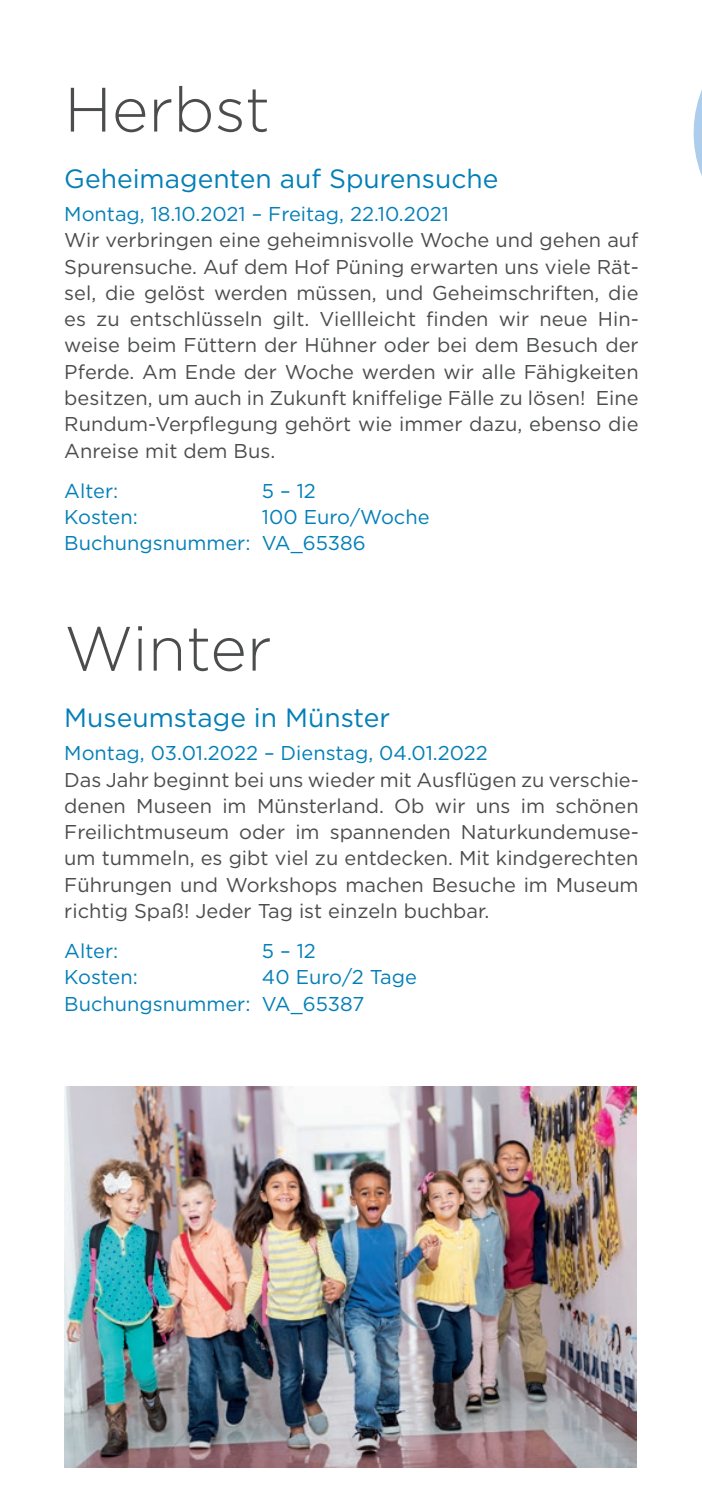
<style>
.page{position:relative;width:702px;height:1489px;background:#fff}
.page>*{position:absolute;margin:0;border:0;box-sizing:border-box;transform-origin:0 0}
.t1{font:300 62.5px "Gotham";color:#4b4c4d}
.t2{font:26.5px "Gotham";color:#037fb7}
.t3{font:20px/26.2px "Gotham";color:#4b4c4d;text-align:justify}
.t4{font:20px/26.2px "Gotham";color:#037fb7}
</style>
<div class="page">
<svg style="left:693px;top:89px;width:9px;height:87px"></svg>
<img style="left:64px;top:1086px;width:572px;height:381px">
<h1 class="t1" style="left:64px;top:71px;width:207px">Herbst</h1>
<h2 class="t2" style="left:64px;top:162px;width:435px">Geheimagenten auf Spurensuche</h2>
<p class="t4" style="left:64px;top:201px;width:386px">Montag, 18.10.2021 – Freitag, 22.10.2021</p>
<p class="t3" style="left:64px;top:227px;width:576px">Wir verbringen eine geheimnisvolle Woche und gehen auf Spurensuche. Auf dem Hof Püning erwarten uns viele Rät&shy;sel, die gelöst werden müssen, und Geheimschriften, die es zu entschlüsseln gilt. Viellleicht finden wir neue Hin&shy;weise beim Füttern der Hühner oder bei dem Besuch der Pferde. Am Ende der Woche werden wir alle Fähigkeiten besitzen, um auch in Zukunft kniffelige Fälle zu lösen! Eine Rundum-Verpflegung gehört wie immer dazu, ebenso die Anreise mit dem Bus.</p>
<p class="t4" style="left:64px;top:477px;width:55px">Alter:</p>
<p class="t4" style="left:262px;top:477px;width:55px">5 – 12</p>
<p class="t4" style="left:64px;top:504px;width:75px">Kosten:</p>
<p class="t4" style="left:64px;top:504px;width:367px;text-indent:197px">100 Euro/Woche<br>Buchungsnummer: VA_65386</p>
<h1 class="t1" style="left:64px;top:610px;width:209px">Winter</h1>
<h2 class="t2" style="left:64px;top:701px;width:327px">Museumstage in Münster</h2>
<p class="t4" style="left:64px;top:740px;width:425px">Montag, 03.01.2022 – Dienstag, 04.01.2022</p>
<p class="t3" style="left:64px;top:766px;width:576px">Das Jahr beginnt bei uns wieder mit Ausflügen zu verschie&shy;denen Museen im Münsterland. Ob wir uns im schönen Freilichtmuseum oder im spannenden Naturkundemuse&shy;um tummeln, es gibt viel zu entdecken. Mit kindgerechten Führungen und Workshops machen Besuche im Museum richtig Spaß! Jeder Tag ist einzeln buchbar.</p>
<p class="t4" style="left:64px;top:937px;width:55px">Alter:</p>
<p class="t4" style="left:262px;top:937px;width:55px">5 – 12</p>
<p class="t4" style="left:64px;top:964px;width:75px">Kosten:</p>
<p class="t4" style="left:64px;top:964px;width:354px;text-indent:197px">40 Euro/2 Tage<br>Buchungsnummer: VA_65387</p>
</div>
